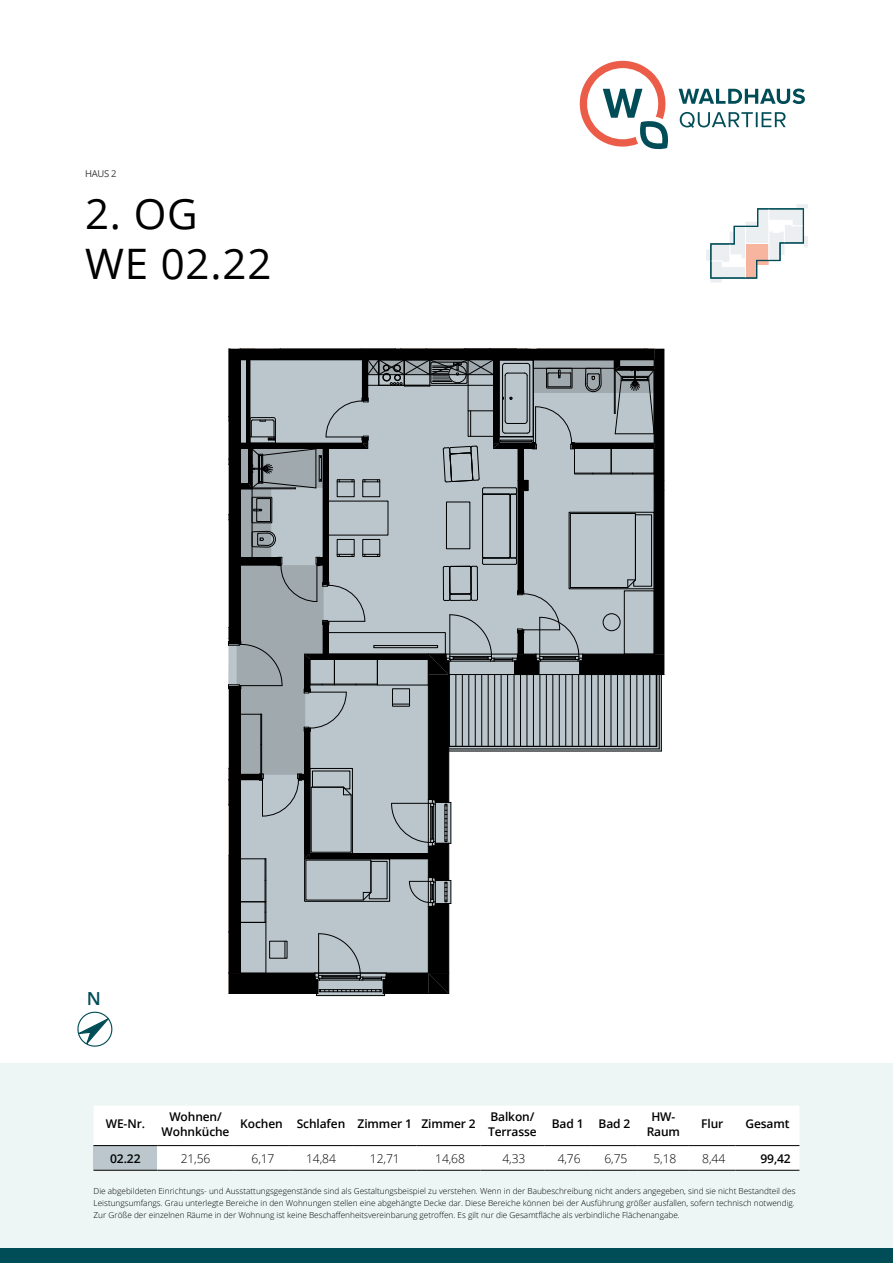
<style>
.page{position:relative;width:893px;height:1263px;background:#fff}
.page>*{position:absolute;margin:0;border:0;box-sizing:border-box;transform-origin:0 0}
.t1{font:42px/50.4px "Open Sans";letter-spacing:.02em;color:#000}
.t2{font:600 18px "Open Sans";color:#004d57}
.t3{font:300 12.15px "Open Sans";letter-spacing:-.01em;color:#000}
.t4{font:600 12.15px "Open Sans";letter-spacing:-.01em;color:#000}
.t5{font:600 12px/15px "Open Sans";letter-spacing:-.01em;color:#000;text-align:center}
.t6{font:9.45px "Open Sans";color:#3c3c3b}
.t7{font:300 8.25px/12px "Open Sans";color:#000;text-align:justify}
</style>
<div class="page">
<div style="left:0;top:1063px;width:893px;height:200px;background:#edf6f5"></div>
<div style="left:0;top:1248px;width:893px;height:15px;background:#004d57"></div>
<svg style="left:680px;top:112px;width:106px;height:16px"></svg>
<svg style="left:679px;top:89px;width:126px;height:15px"></svg>
<svg style="left:580px;top:61px;width:88px;height:89px"></svg>
<svg style="left:77px;top:1011px;width:36px;height:36px"></svg>
<div style="left:94px;top:1106px;width:705px;height:64px;background:#fff"></div>
<div style="left:94px;top:1145px;width:63px;height:25px;background:#bbc7cc"></div>
<hr style="left:94px;top:1145px;width:63px;height:1px;background:#000">
<hr style="left:94px;top:1170px;width:63px;height:1px;background:#000">
<hr style="left:157px;top:1145px;width:77px;height:1px;background:#000">
<hr style="left:234px;top:1145px;width:55px;height:1px;background:#000">
<hr style="left:289px;top:1145px;width:64px;height:1px;background:#000">
<hr style="left:353px;top:1145px;width:64px;height:1px;background:#000">
<hr style="left:417px;top:1145px;width:63px;height:1px;background:#000">
<hr style="left:480px;top:1145px;width:64px;height:1px;background:#000">
<hr style="left:544px;top:1145px;width:47px;height:1px;background:#000">
<hr style="left:591px;top:1145px;width:47px;height:1px;background:#000">
<hr style="left:638px;top:1145px;width:51px;height:1px;background:#000">
<hr style="left:689px;top:1145px;width:47px;height:1px;background:#000">
<hr style="left:736px;top:1145px;width:63px;height:1px;background:#000">
<hr style="left:157px;top:1170px;width:77px;height:1px;background:#000">
<hr style="left:234px;top:1170px;width:55px;height:1px;background:#000">
<hr style="left:289px;top:1170px;width:64px;height:1px;background:#000">
<hr style="left:353px;top:1170px;width:64px;height:1px;background:#000">
<hr style="left:417px;top:1170px;width:63px;height:1px;background:#000">
<hr style="left:480px;top:1170px;width:64px;height:1px;background:#000">
<hr style="left:544px;top:1170px;width:47px;height:1px;background:#000">
<hr style="left:591px;top:1170px;width:47px;height:1px;background:#000">
<hr style="left:638px;top:1170px;width:51px;height:1px;background:#000">
<hr style="left:689px;top:1170px;width:47px;height:1px;background:#000">
<hr style="left:736px;top:1170px;width:63px;height:1px;background:#000">
<svg style="left:706px;top:204px;width:102px;height:79px"></svg>
<svg style="left:228px;top:349px;width:436px;height:648px"></svg>
<div style="left:448px;top:365px;width:19px;height:18px;border:1px solid #000;border-radius:50%"></div>
<p class="t6" style="left:85px;top:167px;width:33px">HAUS 2</p>
<h1 class="t1" style="left:85px;top:187px;width:188px">2. OG<br>WE 02.22</h1>
<h2 class="t2" style="left:87px;top:986px;width:16px">N</h2>
<h3 class="t5" style="left:106px;top:1116px;width:41px">WE-Nr.</h3>
<h3 class="t5" style="left:162px;top:1108px;width:69px">Wohnen/<br>Wohnküche</h3>
<h3 class="t5" style="left:240px;top:1116px;width:237px">Kochen Schlafen Zimmer 1 Zimmer 2</h3>
<h3 class="t5" style="left:488px;top:1108px;width:50px;text-align:left">Balkon/<br>Terrasse</h3>
<h3 class="t5" style="left:552px;top:1116px;width:80px">Bad 1 Bad 2</h3>
<h3 class="t5" style="left:647px;top:1108px;width:35px">HW-<br>Raum</h3>
<h3 class="t5" style="left:701px;top:1116px;width:24px">Flur</h3>
<h3 class="t5" style="left:745px;top:1116px;width:46px">Gesamt</h3>
<h3 class="t4" style="left:110px;top:1150px;width:32px">02.22</h3>
<h3 class="t3" style="left:181px;top:1150px;width:31px">21,56</h3>
<h3 class="t3" style="left:252px;top:1150px;width:25px">6,17</h3>
<h3 class="t3" style="left:306px;top:1150px;width:31px">14,84</h3>
<h3 class="t3" style="left:370px;top:1150px;width:31px">12,71</h3>
<h3 class="t3" style="left:435px;top:1150px;width:31px">14,68</h3>
<h3 class="t3" style="left:502px;top:1150px;width:25px">4,33</h3>
<h3 class="t3" style="left:558px;top:1150px;width:25px">4,76</h3>
<h3 class="t3" style="left:604px;top:1150px;width:25px">6,75</h3>
<h3 class="t3" style="left:653px;top:1150px;width:25px">5,18</h3>
<h3 class="t3" style="left:702px;top:1150px;width:25px">8,44</h3>
<h3 class="t4" style="left:760px;top:1150px;width:32px">99,42</h3>
<p class="t7" style="left:94px;top:1184px;width:703px">Die abgebildeten Einrichtungs- und Ausstattungsgegenstände sind als Gestaltungsbeispiel zu verstehen. Wenn in der Baubeschreibung nicht anders angegeben, sind sie nicht Bestandteil des Leistungsumfangs. Grau unterlegte Bereiche in den Wohnungen stellen eine abgehängte Decke dar. Diese Bereiche können bei der Ausführung größer ausfallen, sofern technisch notwendig.<br>Zur Größe der einzelnen Räume in der Wohnung ist keine Beschaffenheitsvereinbarung getroffen. Es gilt nur die Gesamtfläche als verbindliche Flächenangabe.</p>
</div>
